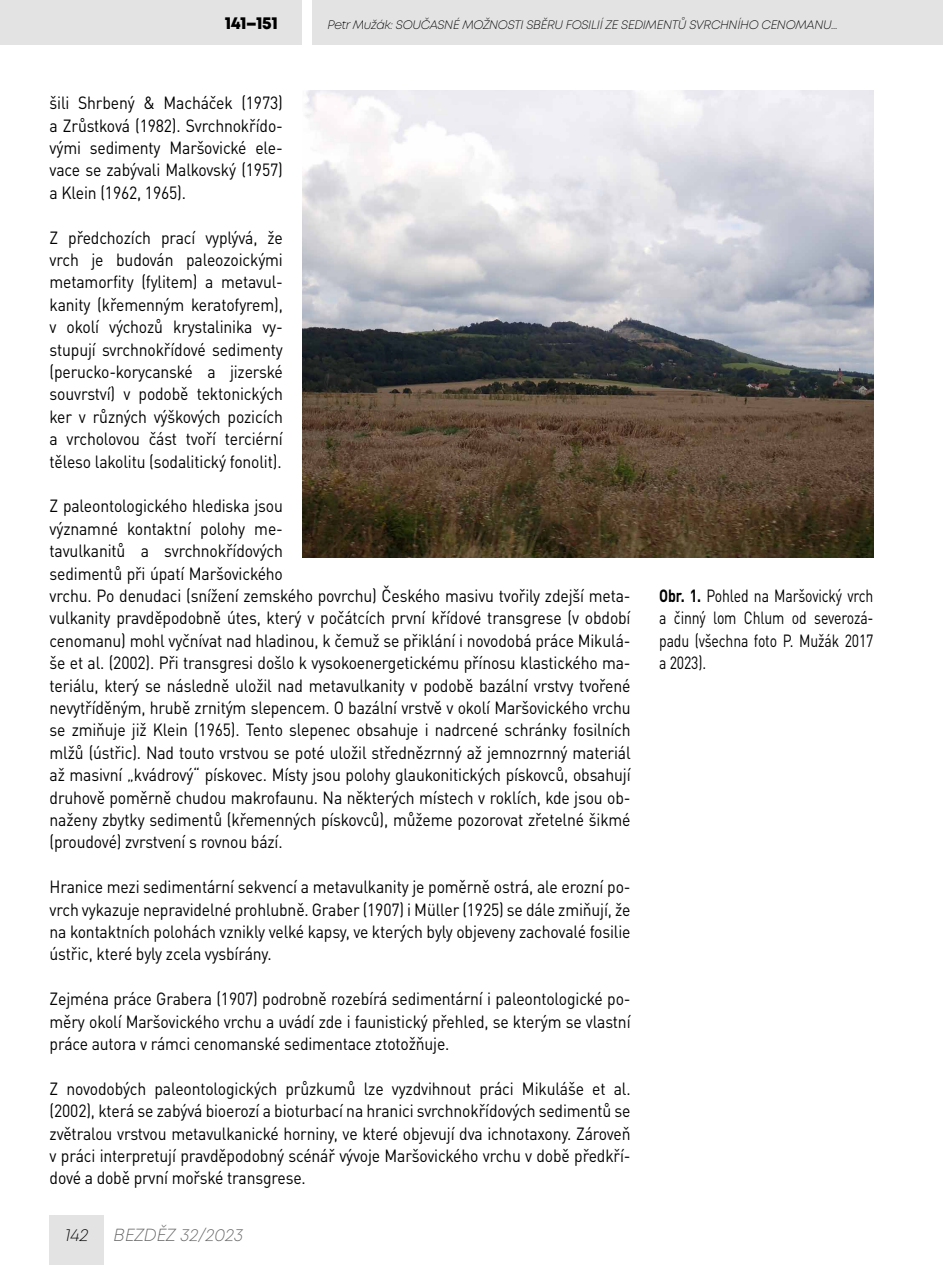
<style>
.page{position:relative;width:943px;height:1265px;background:#fff}
.page>*{position:absolute;margin:0;border:0;box-sizing:border-box;transform-origin:0 0}
.t1{font:17.5px/22.4px "DIN Pro";letter-spacing:-.01em;color:#000;text-align:justify;scale:.9 1}
.t2{font:17.5px/22.4px "DIN Pro";letter-spacing:-.01em;color:#000;text-align:justify;scale:.8 1}
.t3{font:italic 300 17.5px "Mont";color:#646363}
.t4{font:800 17.5px "Mont";letter-spacing:-.02em;color:#000}
.t5{font:italic 300 17.5px "Mont";color:#000}
.t6{font:italic 300 12.25px "Mont";letter-spacing:-.02em;color:#000}
.s1{font-weight:700}
</style>
<div class="page">
<div style="left:0;top:0;width:301px;height:45px;background:#e3e3e3"></div>
<div style="left:312px;top:0;width:631px;height:45px;background:#e3e3e3"></div>
<div style="left:50px;top:1216px;width:54px;height:49px;background:#e3e3e3"></div>
<img style="left:303px;top:91px;width:570px;height:466px">
<p class="t4" style="left:225px;top:12px;width:55px">141–151</p>
<p class="t6" style="left:327px;top:17px;width:512px">Petr Mužák: SOUČASNÉ MOŽNOSTI SBĚRU FOSILIÍ ZE SEDIMENTŮ SVRCHNÍHO CENOMANU...</p>
<p class="t1" style="left:50px;top:90px;width:261px">šili Shrbený &amp; Macháček (1973) a Zrůstková (1982). Svrchnokřído&shy;vými sedimenty Maršovické ele&shy;vace se zabývali Malkovský (1957) a Klein (1962, 1965).</p>
<p class="t1" style="left:50px;top:224px;width:261px">Z předchozích prací vyplývá, že vrch je budován paleozoickými metamorfity (fylitem) a metavul&shy;kanity (křemenným keratofyrem), v okolí výchozů krystalinika vy&shy;stupují svrchnokřídové sedimenty (perucko-korycanské a jizerské souvrství) v podobě tektonických ker v různých výškových pozicích a vrcholovou část tvoří terciérní těleso lakolitu (sodalitický fonolit).</p>
<p class="t1" style="left:50px;top:493px;width:647px;text-align:left">Z paleontologického hlediska jsou<br>významné kontaktní polohy me-<br>tavulkanitů a svrchnokřídových<br>sedimentů při úpatí Maršovického<br>vrchu. Po denudaci (snížení zemského povrchu) Českého masivu tvořily zdejší meta&shy;vulkanity pravděpodobně útes, který v počátcích první křídové transgrese (v období cenomanu) mohl vyčnívat nad hladinou, k čemuž se přiklání i novodobá práce Mikulá&shy;še et al. (2002). Při transgresi došlo k vysokoenergetickému přínosu klastického ma&shy;teriálu, který se následně uložil nad metavulkanity v podobě bazální vrstvy tvořené nevytříděným, hrubě zrnitým slepencem. O bazální vrstvě v okolí Maršovického vrchu se zmiňuje již Klein (1965). Tento slepenec obsahuje i nadrcené schránky fosilních mlžů (ústřic). Nad touto vrstvou se poté uložil střednězrnný až jemnozrnný materiál až masivní „kvádrový“ pískovec. Místy jsou polohy glaukonitických pískovců, obsahují druhově poměrně chudou makrofaunu. Na některých místech v roklích, kde jsou ob&shy;naženy zbytky sedimentů (křemenných pískovců), můžeme pozorovat zřetelné šikmé (proudové) zvrstvení s rovnou bází.</p>
<p class="t1" style="left:50px;top:874px;width:647px">Hranice mezi sedimentární sekvencí a metavulkanity je poměrně ostrá, ale erozní po&shy;vrch vykazuje nepravidelné prohlubně. Graber (1907) i Müller (1925) se dále zmiňují, že na kontaktních polohách vznikly velké kapsy, ve kterých byly objeveny zachovalé fosilie ústřic, které byly zcela vysbírány.</p>
<p class="t1" style="left:50px;top:986px;width:647px">Zejména práce Grabera (1907) podrobně rozebírá sedimentární i paleontologické po&shy;měry okolí Maršovického vrchu a uvádí zde i faunistický přehled, se kterým se vlastní práce autora v rámci cenomanské sedimentace ztotožňuje.</p>
<p class="t1" style="left:50px;top:1075px;width:647px">Z novodobých paleontologických průzkumů lze vyzdvihnout práci Mikuláše et al. (2002), která se zabývá bioerozí a bioturbací na hranici svrchnokřídových sedimentů se zvětralou vrstvou metavulkanické horniny, ve které objevují dva ichnotaxony. Zároveň v práci interpretují pravděpodobný scénář vývoje Maršovického vrchu v době předkří&shy;dové a době první mořské transgrese.</p>
<p class="t5" style="left:65px;top:1224px;width:25px">142</p>
<p class="t3" style="left:114px;top:1224px;width:131px">BEZDĚZ 32/2023</p>
<p class="t2" style="left:659px;top:583px;width:269px"><span class="s1">Obr. 1.</span> Pohled na Maršovický vrch a činný lom Chlum od severozá&shy;padu (všechna foto P. Mužák 2017 a 2023).</p>
</div>
